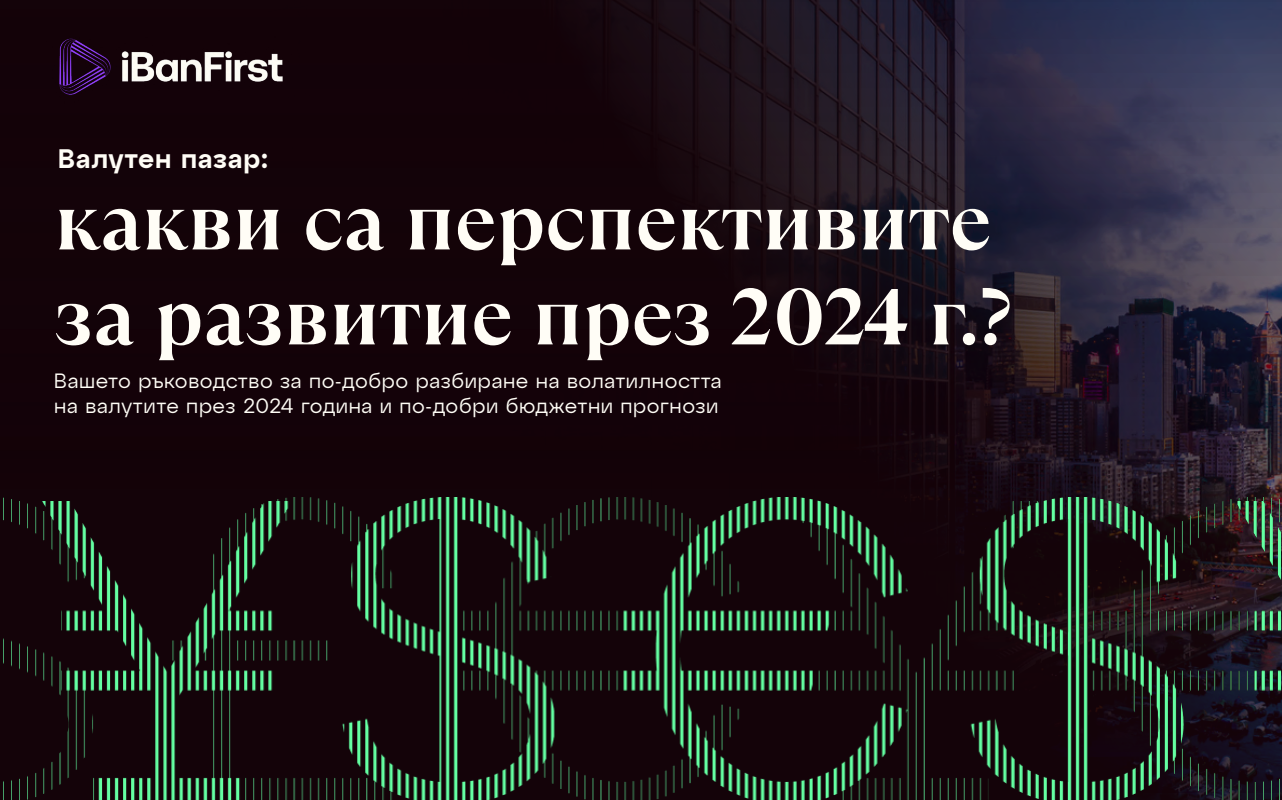
<style>
.page{position:relative;width:1282px;height:800px;background:#fff}
.page>*{position:absolute;margin:0;border:0;box-sizing:border-box;transform-origin:0 0}
.t1{font:700 79.1px/94.9px "TT Ramillas";color:#fffdf6}
.t2{font:600 26.7px "Atyp Display";letter-spacing:.03em;color:#fffdf6}
.t3{font:20.6px/24.7px "Atyp Display";letter-spacing:.03em;color:#fffdf6}
</style>
<div class="page">
<img style="left:0;top:0;width:1281px;height:497px">
<img style="left:39px;top:18px;width:264px;height:97px">
<img style="left:0;top:497px;width:1281px;height:302px">
<p class="t2" style="left:58px;top:138px;width:211px">Валутен пазар:</p>
<h1 class="t1" style="left:54px;top:174px;width:959px">какви са перспективите за развитие през 2024 г.?</h1>
<p class="t3" style="left:54px;top:367px;width:668px">Вашето ръководство за по-добро разбиране на волатилността на валутите през 2024 година и по-добри бюджетни прогнози</p>
</div>
